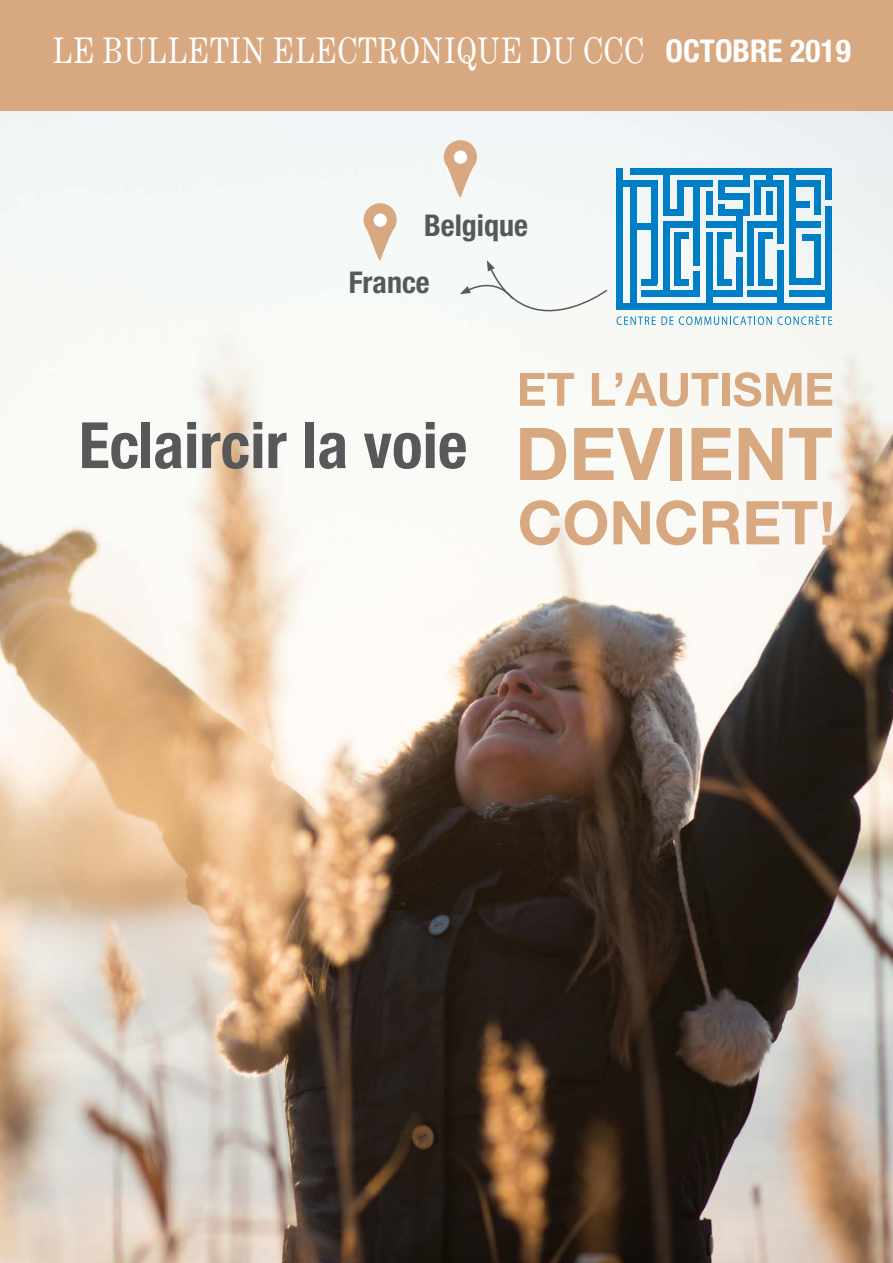
<style>
.page{position:relative;width:893px;height:1263px;background:#fff}
.page>*{position:absolute;margin:0;border:0;box-sizing:border-box;transform-origin:0 0}
.Artikel_titel{font:700 condensed 63.9px "Helvetica Neue LT Std";color:#57585a}
.t1{font:35.4px "Century Expanded LT Std";color:#fff;scale:.81 1}
.t2{font:700 condensed 31.5px "Helvetica Neue LT Std";color:#fff}
.t3{font:700 condensed 30px "Helvetica Neue LT Std";color:#57585a}
.t4{font:condensed 16.5px "Helvetica Neue LT Std";letter-spacing:.1em;color:#fff}
.s1{font-weight:700}
.s2{font-size:18px}
</style>
<div class="page">
<img style="left:0;top:111px;width:893px;height:1152px">
<div style="left:0;top:0;width:893px;height:111px;background:#d8a881"></div>
<svg style="left:444px;top:140px;width:33px;height:62px"></svg>
<div style="left:454px;top:150px;width:13px;height:14px;background:#fff;border-radius:50%"></div>
<svg style="left:364px;top:203px;width:33px;height:62px"></svg>
<div style="left:374px;top:214px;width:13px;height:13px;background:#fff;border-radius:50%"></div>
<div style="left:616px;top:168px;width:7px;height:142px;background:#007fc6"></div>
<div style="left:826px;top:168px;width:6px;height:31px;background:#007fc6"></div>
<div style="left:630px;top:168px;width:202px;height:6px;background:#007fc6"></div>
<div style="left:616px;top:303px;width:216px;height:7px;background:#007fc6"></div>
<div style="left:630px;top:181px;width:7px;height:129px;background:#007fc6"></div>
<div style="left:651px;top:181px;width:6px;height:103px;background:#007fc6"></div>
<div style="left:616px;top:181px;width:41px;height:6px;background:#007fc6"></div>
<div style="left:630px;top:223px;width:27px;height:6px;background:#007fc6"></div>
<div style="left:664px;top:209px;width:20px;height:6px;background:#007fc6"></div>
<div style="left:664px;top:168px;width:6px;height:47px;background:#007fc6"></div>
<div style="left:678px;top:181px;width:6px;height:34px;background:#007fc6"></div>
<div style="left:678px;top:181px;width:34px;height:6px;background:#007fc6"></div>
<div style="left:719px;top:209px;width:31px;height:6px;background:#007fc6"></div>
<div style="left:706px;top:192px;width:6px;height:23px;background:#007fc6"></div>
<div style="left:719px;top:181px;width:31px;height:6px;background:#007fc6"></div>
<div style="left:719px;top:181px;width:6px;height:18px;background:#007fc6"></div>
<div style="left:719px;top:204px;width:6px;height:11px;background:#007fc6"></div>
<div style="left:744px;top:193px;width:6px;height:22px;background:#007fc6"></div>
<div style="left:719px;top:193px;width:31px;height:6px;background:#007fc6"></div>
<div style="left:755px;top:181px;width:6px;height:34px;background:#007fc6"></div>
<div style="left:777px;top:181px;width:6px;height:62px;background:#007fc6"></div>
<div style="left:755px;top:181px;width:28px;height:6px;background:#007fc6"></div>
<div style="left:766px;top:168px;width:6px;height:19px;background:#007fc6"></div>
<div style="left:766px;top:192px;width:6px;height:23px;background:#007fc6"></div>
<div style="left:789px;top:181px;width:32px;height:6px;background:#007fc6"></div>
<div style="left:789px;top:278px;width:32px;height:6px;background:#007fc6"></div>
<div style="left:789px;top:221px;width:32px;height:7px;background:#007fc6"></div>
<div style="left:815px;top:181px;width:6px;height:34px;background:#007fc6"></div>
<div style="left:664px;top:221px;width:36px;height:7px;background:#007fc6"></div>
<div style="left:664px;top:221px;width:6px;height:76px;background:#007fc6"></div>
<div style="left:815px;top:234px;width:6px;height:50px;background:#007fc6"></div>
<div style="left:641px;top:291px;width:59px;height:6px;background:#007fc6"></div>
<svg style="left:617px;top:316px;width:56px;height:9px"></svg>
<svg style="left:679px;top:315px;width:153px;height:10px"></svg>
<div style="left:641px;top:280px;width:16px;height:6px;background:#007fc6"></div>
<div style="left:802px;top:234px;width:19px;height:6px;background:#007fc6"></div>
<div style="left:706px;top:221px;width:36px;height:7px;background:#007fc6"></div>
<div style="left:706px;top:232px;width:6px;height:78px;background:#007fc6"></div>
<div style="left:706px;top:291px;width:36px;height:6px;background:#007fc6"></div>
<div style="left:747px;top:221px;width:36px;height:7px;background:#007fc6"></div>
<div style="left:747px;top:221px;width:6px;height:65px;background:#007fc6"></div>
<div style="left:747px;top:291px;width:36px;height:6px;background:#007fc6"></div>
<div style="left:694px;top:272px;width:6px;height:25px;background:#007fc6"></div>
<div style="left:777px;top:250px;width:6px;height:60px;background:#007fc6"></div>
<div style="left:694px;top:181px;width:6px;height:84px;background:#007fc6"></div>
<div style="left:736px;top:258px;width:6px;height:39px;background:#007fc6"></div>
<div style="left:736px;top:209px;width:6px;height:42px;background:#007fc6"></div>
<div style="left:744px;top:168px;width:6px;height:19px;background:#007fc6"></div>
<div style="left:791px;top:201px;width:19px;height:6px;background:#007fc6"></div>
<div style="left:789px;top:168px;width:7px;height:116px;background:#007fc6"></div>
<div style="left:675px;top:232px;width:14px;height:7px;background:#007fc6"></div>
<div style="left:675px;top:232px;width:6px;height:54px;background:#007fc6"></div>
<div style="left:675px;top:280px;width:14px;height:6px;background:#007fc6"></div>
<div style="left:717px;top:232px;width:14px;height:7px;background:#007fc6"></div>
<div style="left:717px;top:232px;width:6px;height:54px;background:#007fc6"></div>
<div style="left:717px;top:280px;width:14px;height:6px;background:#007fc6"></div>
<div style="left:758px;top:232px;width:14px;height:7px;background:#007fc6"></div>
<div style="left:758px;top:232px;width:6px;height:54px;background:#007fc6"></div>
<div style="left:758px;top:280px;width:14px;height:6px;background:#007fc6"></div>
<div style="left:789px;top:291px;width:43px;height:6px;background:#007fc6"></div>
<div style="left:826px;top:206px;width:6px;height:104px;background:#007fc6"></div>
<svg style="left:520px;top:373px;width:54px;height:33px"></svg>
<svg style="left:592px;top:373px;width:126px;height:33px"></svg>
<div style="left:722px;top:373px;width:7px;height:33px;background:#d8a881"></div>
<svg style="left:734px;top:372px;width:67px;height:34px"></svg>
<svg style="left:807px;top:373px;width:25px;height:33px"></svg>
<svg style="left:520px;top:428px;width:46px;height:52px"></svg>
<svg style="left:574px;top:428px;width:90px;height:52px"></svg>
<div style="left:670px;top:428px;width:11px;height:52px;background:#d8a881"></div>
<svg style="left:691px;top:428px;width:40px;height:52px"></svg>
<svg style="left:739px;top:428px;width:44px;height:52px"></svg>
<svg style="left:789px;top:428px;width:43px;height:52px"></svg>
<svg style="left:520px;top:500px;width:87px;height:45px"></svg>
<svg style="left:613px;top:501px;width:37px;height:43px"></svg>
<svg style="left:656px;top:500px;width:40px;height:45px"></svg>
<svg style="left:703px;top:501px;width:37px;height:43px"></svg>
<svg style="left:746px;top:501px;width:86px;height:44px"></svg>
<div style="left:460px;top:260px;width:149px;height:58px;background:#f5f9f8"></div>
<p class="t1" style="left:53px;top:29px;width:732px">LE BULLETIN ELECTRONIQUE DU CCC</p>
<p class="t2" style="left:665px;top:32px;width:187px">OCTOBRE 2019</p>
<p class="t4" style="left:674px;top:37px;width:211px">WWW.CCCFRANCE.COM <span class="s1">|</span> <span class="s2">A</span></p>
<p class="t3" style="left:424px;top:207px;width:105px">Belgique</p>
<p class="t3" style="left:349px;top:264px;width:83px">France</p>
<p class="Artikel_titel" style="left:79px;top:407px;width:390px">Eclaircir la voie</p>
</div>
